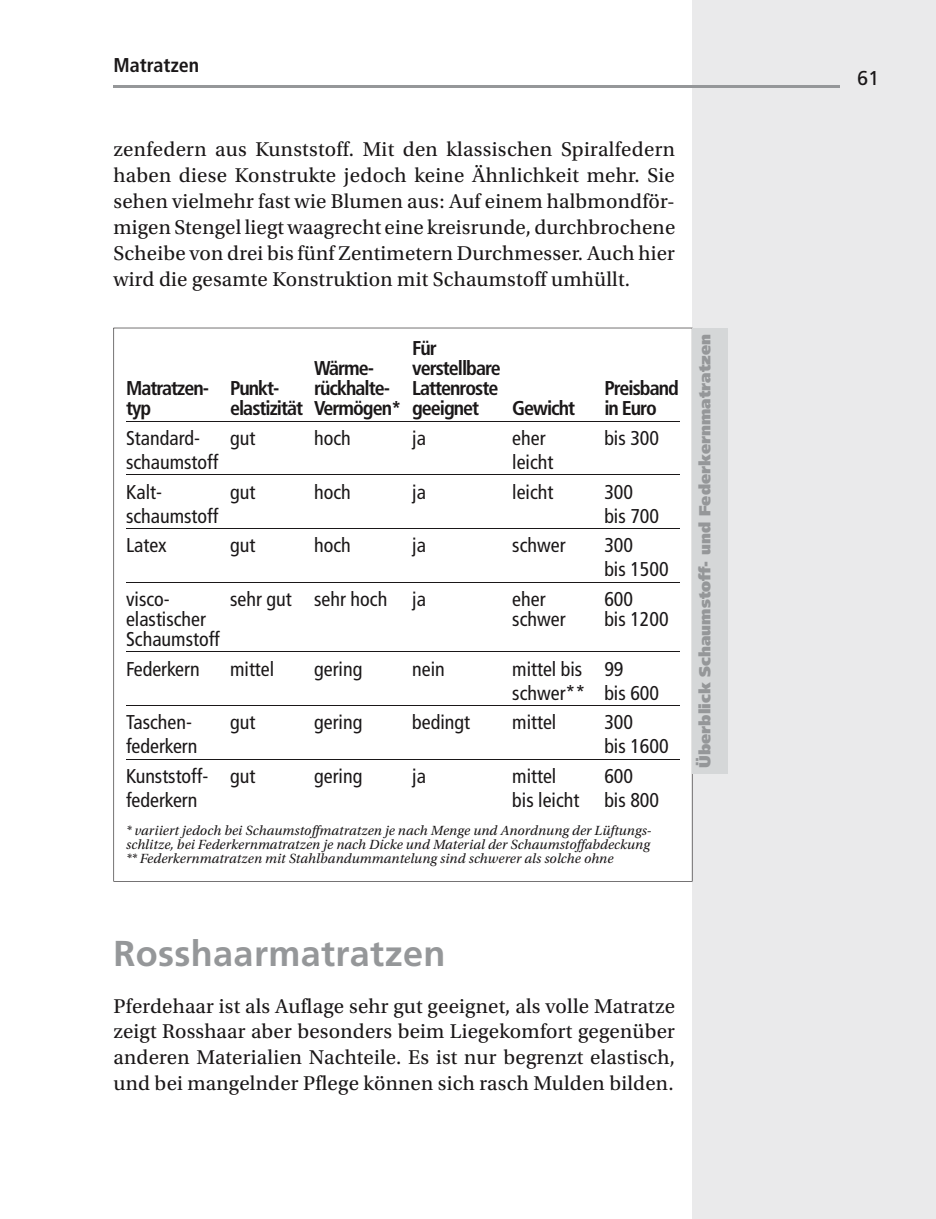
<style>
.page{position:relative;width:936px;height:1219px;background:#fff}
.page>*{position:absolute;margin:0;border:0;box-sizing:border-box;transform-origin:0 0}
.t1{font:700 36px "Frutiger LT Std";letter-spacing:.01em;color:#959799}
.t2{font:21px/26px "Utopia Std";letter-spacing:.01em;color:#1a1718;text-align:justify}
.t3{font:condensed 20px/24px "Frutiger LT Std";color:#1a1718}
.t4{font:700 condensed 20px "Frutiger LT Std";letter-spacing:-.05em;color:#1a1718}
.t5{font:700 condensed 20px "Frutiger LT Std";color:#1a1718}
.t6{font:20px "Frutiger LT Std";color:#1a1718}
.t7{font:900 16px "Frutiger LT Std";color:#959799}
.t8{font:italic 14px/14px "Utopia Std";letter-spacing:.01em;color:#1a1718}
</style>
<div class="page">
<hr style="left:0;top:808px;width:1px;height:411px;background:#f4f5f5">
<div style="left:692px;top:0;width:243px;height:1219px;background:#eaeaeb"></div>
<hr style="left:113px;top:85px;width:726px;height:2px;background:#959799">
<svg style="left:113px;top:328px;width:579px;height:554px"></svg>
<div style="left:692px;top:328px;width:35px;height:446px;background:#d5d7d8"></div>
<p class="t5" style="left:113px;top:53px;width:87px">Matratzen</p>
<p class="t2" style="left:113px;top:137px;width:563px">zenfedern aus Kunststoff. Mit den klassischen Spiralfedern haben diese Konstrukte jedoch keine Ähnlichkeit mehr. Sie sehen vielmehr fast wie Blumen aus: Auf einem halbmondför&shy;migen Stengel liegt waagrecht eine kreisrunde, durchbrochene Scheibe von drei bis fünf Zentimetern Durchmesser. Auch hier wird die gesamte Konstruktion mit Schaumstoff umhüllt.</p>
<p class="t4" style="left:412px;top:336px;width:26px">Für</p>
<p class="t4" style="left:314px;top:356px;width:61px">Wärme-</p>
<p class="t4" style="left:412px;top:356px;width:90px">verstellbare</p>
<p class="t4" style="left:126px;top:376px;width:155px">Matratzen- Punkt-</p>
<p class="t4" style="left:314px;top:376px;width:186px">rückhalte- Lattenroste</p>
<p class="t4" style="left:604px;top:376px;width:76px">Preisband</p>
<p class="t4" style="left:126px;top:396px;width:27px">typ</p>
<p class="t4" style="left:230px;top:396px;width:251px">elastizität Vermögen* geeignet</p>
<p class="t4" style="left:512px;top:396px;width:64px">Gewicht</p>
<p class="t4" style="left:604px;top:396px;width:54px">in Euro</p>
<p class="t3" style="left:126px;top:426px;width:76px">Standard-</p>
<p class="t3" style="left:230px;top:426px;width:27px">gut</p>
<p class="t3" style="left:314px;top:426px;width:38px">hoch</p>
<p class="t3" style="left:412px;top:426px;width:15px">ja</p>
<p class="t3" style="left:512px;top:426px;width:35px">eher</p>
<p class="t3" style="left:604px;top:426px;width:56px">bis 300</p>
<p class="t3" style="left:126px;top:450px;width:94px">schaumstoff</p>
<p class="t3" style="left:512px;top:450px;width:43px">leicht</p>
<p class="t3" style="left:126px;top:480px;width:37px">Kalt-</p>
<p class="t3" style="left:230px;top:480px;width:27px">gut</p>
<p class="t3" style="left:314px;top:480px;width:38px">hoch</p>
<p class="t3" style="left:412px;top:480px;width:15px">ja</p>
<p class="t3" style="left:512px;top:480px;width:43px">leicht</p>
<p class="t3" style="left:604px;top:480px;width:30px">300</p>
<p class="t3" style="left:126px;top:504px;width:94px">schaumstoff</p>
<p class="t3" style="left:604px;top:504px;width:56px">bis 700</p>
<p class="t3" style="left:126px;top:534px;width:42px">Latex</p>
<p class="t3" style="left:230px;top:534px;width:27px">gut</p>
<p class="t3" style="left:314px;top:534px;width:38px">hoch</p>
<p class="t3" style="left:412px;top:534px;width:15px">ja</p>
<p class="t3" style="left:512px;top:534px;width:55px">schwer</p>
<p class="t3" style="left:604px;top:534px;width:66px">300<br>bis 1500</p>
<p class="t3" style="left:126px;top:587px;width:45px">visco-</p>
<p class="t3" style="left:230px;top:587px;width:197px">sehr gut sehr hoch ja</p>
<p class="t3" style="left:512px;top:587px;width:35px">eher</p>
<p class="t3" style="left:604px;top:587px;width:30px">600</p>
<p class="t3" style="left:126px;top:607px;width:81px">elastischer</p>
<p class="t3" style="left:512px;top:607px;width:55px">schwer</p>
<p class="t3" style="left:604px;top:607px;width:66px">bis 1200</p>
<p class="t3" style="left:126px;top:624px;width:95px;line-height:29.6px">Schaumstoff<br>Federkern</p>
<p class="t3" style="left:230px;top:657px;width:46px">mittel</p>
<p class="t3" style="left:314px;top:657px;width:50px">gering</p>
<p class="t3" style="left:412px;top:657px;width:34px">nein</p>
<p class="t3" style="left:512px;top:657px;width:148px">mittel bis 99 schwer** bis 600</p>
<p class="t3" style="left:126px;top:711px;width:67px">Taschen-</p>
<p class="t3" style="left:230px;top:711px;width:27px">gut</p>
<p class="t3" style="left:314px;top:711px;width:50px">gering</p>
<p class="t3" style="left:412px;top:711px;width:59px">bedingt</p>
<p class="t3" style="left:512px;top:711px;width:46px">mittel</p>
<p class="t3" style="left:604px;top:711px;width:30px">300</p>
<p class="t3" style="left:126px;top:735px;width:73px">federkern</p>
<p class="t3" style="left:604px;top:735px;width:66px">bis 1600</p>
<p class="t3" style="left:126px;top:764px;width:131px">Kunststoff- gut</p>
<p class="t3" style="left:314px;top:764px;width:50px">gering</p>
<p class="t3" style="left:412px;top:764px;width:15px">ja</p>
<p class="t3" style="left:512px;top:764px;width:46px">mittel</p>
<p class="t3" style="left:604px;top:764px;width:30px">600</p>
<p class="t3" style="left:126px;top:788px;width:73px">federkern</p>
<p class="t3" style="left:512px;top:788px;width:148px">bis leicht bis 800</p>
<p class="t8" style="left:126px;top:824px;width:527px">* variiert jedoch bei Schaumstoffmatratzen je nach Menge und Anordnung der Lüftungs&shy;schlitze, bei Federkernmatratzen je nach Dicke und Material der Schaumstoffabdeckung ** Federkernmatratzen mit Stahlbandummantelung sind schwerer als solche ohne</p>
<p class="t7" style="left:695px;top:768px;width:435px;rotate:-90deg">Überblick Schaumstoff- und Federkernmatratzen</p>
<h1 class="t1" style="left:113px;top:932px;width:333px">Rosshaarmatratzen</h1>
<p class="t2" style="left:113px;top:993px;width:563px">Pferdehaar ist als Auflage sehr gut geeignet, als volle Matratze zeigt Rosshaar aber besonders beim Liegekomfort gegenüber anderen Materialien Nachteile. Es ist nur begrenzt elastisch, und bei mangelnder Pflege können sich rasch Mulden bilden.</p>
<p class="t6" style="left:857px;top:67px;width:24px">61</p>
</div>
